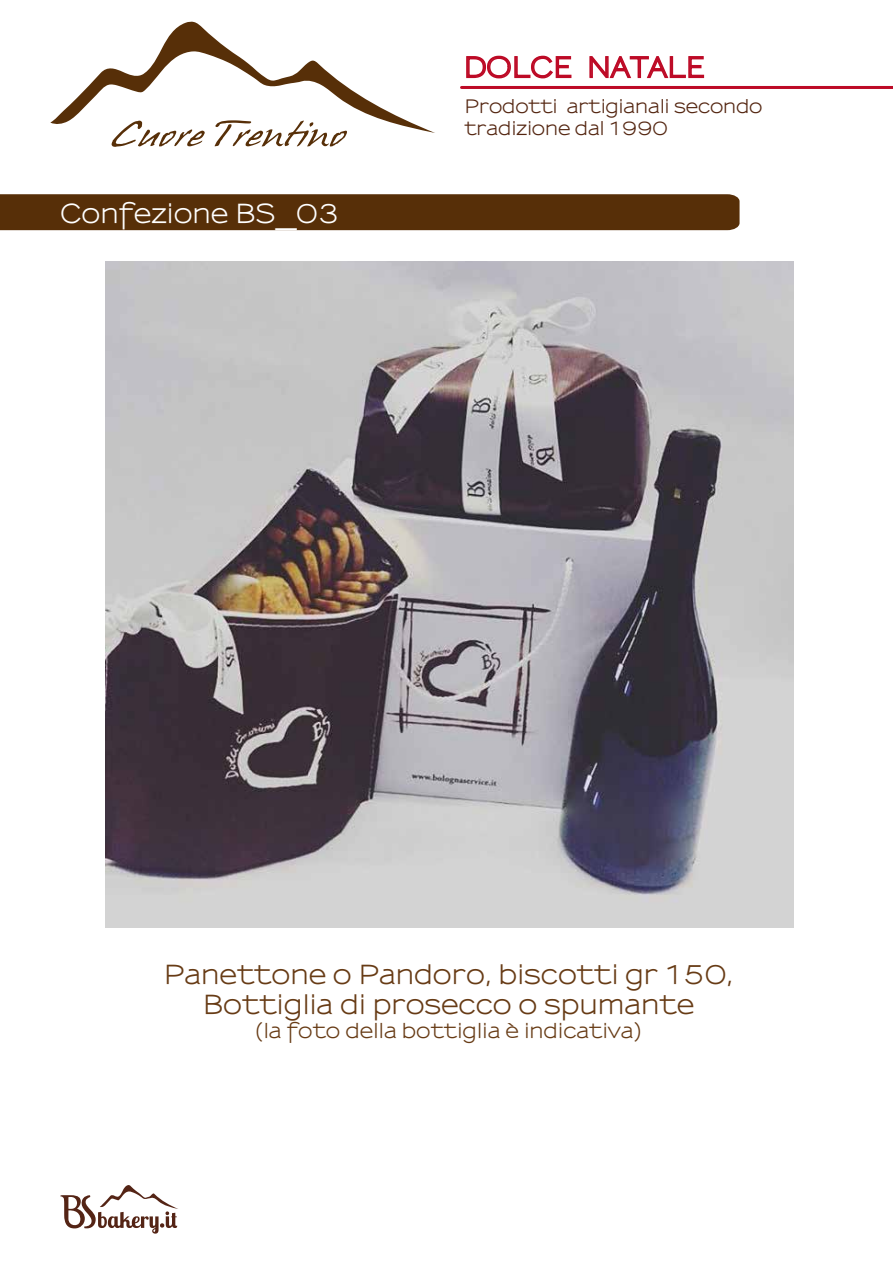
<style>
.page{position:relative;width:893px;height:1263px;background:#fff}
.page>*{position:absolute;margin:0;border:0;box-sizing:border-box;transform-origin:0 0}
.t1{font:700 27px "Sansumi";color:#bd0a26}
.t2{font:700 25.5px/30.6px "Sansumi";color:#673b15;text-align:center}
.t3{font:700 25.5px "Sansumi";color:#fff}
.t4{font:700 19.5px "Sansumi";color:#673b15}
.t5{font:700 18px/21.6px "Sansumi";letter-spacing:-.005em;color:#542611}
</style>
<div class="page">
<div style="left:0;top:194px;width:739px;height:36px;background:#572f08"></div>
<svg style="left:466px;top:55px;width:106px;height:24px"></svg>
<svg style="left:589px;top:56px;width:116px;height:23px"></svg>
<hr style="left:461px;top:86px;width:432px;height:3px;background:#bd0a26">
<svg style="left:60px;top:1185px;width:118px;height:48px"></svg>
<svg style="left:50px;top:21px;width:385px;height:126px"></svg>
<img style="left:105px;top:261px;width:689px;height:666px">
<p class="t3" style="left:60px;top:200px;width:281px">Confezione BS_03</p>
<p class="t1" style="left:463px;top:52px;width:244px">DOLCE NATALE</p>
<p class="t5" style="left:464px;top:97px;width:299px">Prodotti artigianali secondo tradizione dal 1990</p>
<p class="t2" style="left:164px;top:960px;width:571px">Panettone o Pandoro, biscotti gr 150,<br>Bottiglia di prosecco o spumante</p>
<p class="t4" style="left:254px;top:1020px;width:391px">(la foto della bottiglia è indicativa)</p>
</div>
